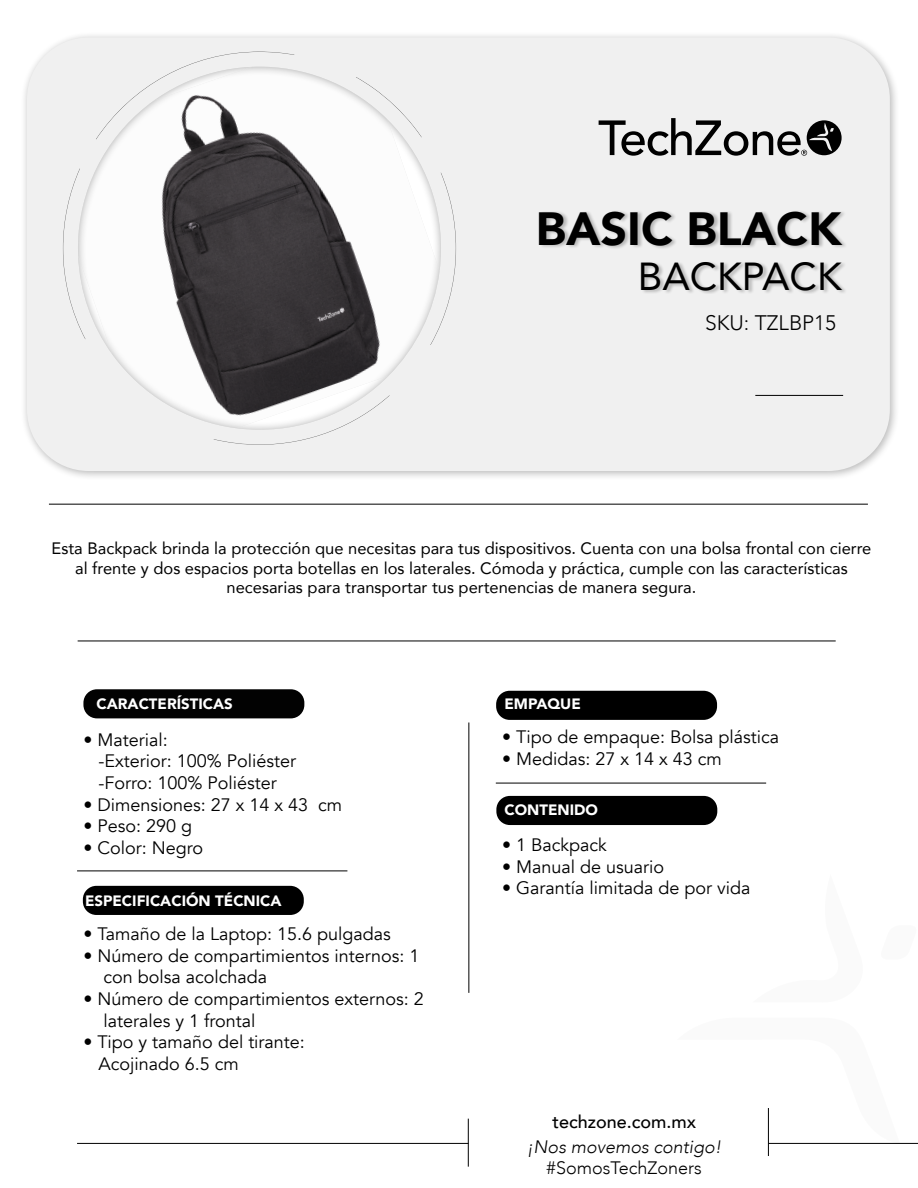
<style>
.page{position:relative;width:918px;height:1188px;background:#fff}
.page>*{position:absolute;margin:0;border:0;box-sizing:border-box;transform-origin:0 0}
.t1{font:900 46.5px "Avenir";color:#000}
.t2{font:39px "Avenir";color:#000}
.t3{font:300 21px "Avenir";color:#000}
.t4{font:18px "Avenir";color:#000}
.t5{font:italic 300 18px "Avenir";color:#000}
.t6{font:300 18px "Avenir";color:#000}
.t7{font:500 18px "Avenir";color:#000}
.t8{font:16.5px/19.8px "Avenir";color:#000;text-align:center}
.t9{font:900 15px "Avenir";color:#fff}
</style>
<div class="page">
<div style="left:20px;top:31px;width:879px;height:450px;background:#000;opacity:.28"></div>
<div style="left:27px;top:38px;width:863px;height:433px;background:#f0f0f0;border-radius:62px"></div>
<svg style="left:599px;top:118px;width:243px;height:38px"></svg>
<hr style="left:468px;top:1119px;width:1px;height:48px;background:#000">
<hr style="left:768px;top:1108px;width:1px;height:48px;background:#000">
<div style="left:78px;top:66px;width:364px;height:365px;background:#000;opacity:.37"></div>
<div style="left:540px;top:210px;width:308px;height:84px;background:#000;opacity:.23"></div>
<hr style="left:77px;top:1143px;width:391px;height:1px;background:#000">
<hr style="left:496px;top:783px;width:270px;height:1px;background:#000">
<hr style="left:77px;top:871px;width:270px;height:1px;background:#000">
<hr style="left:755px;top:395px;width:88px;height:1px;background:#000">
<hr style="left:49px;top:504px;width:819px;height:1px;background:#000">
<hr style="left:78px;top:641px;width:758px;height:1px;background:#000">
<div style="left:213px;top:395px;width:178px;height:51px;background:#000;opacity:.37"></div>
<div style="left:96px;top:51px;width:199px;height:90px;background:#000;opacity:.37"></div>
<div style="left:354px;top:77px;width:69px;height:63px;background:#000;opacity:.37"></div>
<div style="left:429px;top:171px;width:28px;height:176px;background:#000;opacity:.37"></div>
<div style="left:63px;top:168px;width:25px;height:174px;background:#000;opacity:.37"></div>
<hr style="left:469px;top:723px;width:1px;height:270px;background:#000">
<svg style="left:767px;top:1108px;width:151px;height:36px"></svg>
<div style="left:83px;top:886px;width:221px;height:29px;background:#000;border-radius:14px"></div>
<div style="left:83px;top:689px;width:221px;height:29px;background:#020202;border-radius:14px"></div>
<div style="left:496px;top:796px;width:221px;height:29px;background:#000;border-radius:14px"></div>
<div style="left:496px;top:691px;width:221px;height:29px;background:#000;border-radius:14px"></div>
<p class="t1" style="left:536px;top:188px;width:307px">BASIC BLACK</p>
<p class="t2" style="left:638px;top:245px;width:205px">BACKPACK</p>
<p class="t3" style="left:705px;top:310px;width:133px">SKU: TZLBP15</p>
<p class="t8" style="left:52px;top:538px;width:821px">Esta Backpack brinda la protección que necesitas para tus dispositivos. Cuenta con una bolsa frontal con cierre al frente y dos espacios porta botellas en los laterales. Cómoda y práctica, cumple con las características</p>
<p class="t8" style="left:227px;top:577px;width:471px">necesarias para transportar tus pertenencias de manera segura.</p>
<p class="t9" style="left:96px;top:691px;width:138px">CARACTERÍSTICAS</p>
<p class="t4" style="left:83px;top:729px;width:86px">• Material:</p>
<p class="t4" style="left:98px;top:750px;width:199px">-Exterior: 100% Poliéster</p>
<p class="t4" style="left:98px;top:772px;width:180px">-Forro: 100% Poliéster</p>
<p class="t4" style="left:83px;top:794px;width:260px">• Dimensiones: 27 x 14 x 43 cm</p>
<p class="t4" style="left:83px;top:815px;width:110px">• Peso: 290 g</p>
<p class="t4" style="left:83px;top:837px;width:121px">• Color: Negro</p>
<p class="t9" style="left:85px;top:888px;width:198px">ESPECIFICACIÓN TÉCNICA</p>
<p class="t4" style="left:83px;top:923px;width:309px">• Tamaño de la Laptop: 15.6 pulgadas</p>
<p class="t4" style="left:83px;top:945px;width:337px">• Número de compartimientos internos: 1</p>
<p class="t4" style="left:103px;top:966px;width:165px">con bolsa acolchada</p>
<p class="t4" style="left:83px;top:988px;width:342px">• Número de compartimientos externos: 2</p>
<p class="t4" style="left:103px;top:1010px;width:153px">laterales y 1 frontal</p>
<p class="t4" style="left:83px;top:1031px;width:223px">• Tipo y tamaño del tirante:</p>
<p class="t4" style="left:98px;top:1053px;width:142px">Acojinado 6.5 cm</p>
<p class="t9" style="left:504px;top:691px;width:78px">EMPAQUE</p>
<p class="t4" style="left:502px;top:726px;width:278px">• Tipo de empaque: Bolsa plástica</p>
<p class="t4" style="left:502px;top:748px;width:221px">• Medidas: 27 x 14 x 43 cm</p>
<p class="t9" style="left:504px;top:797px;width:95px">CONTENIDO</p>
<p class="t4" style="left:502px;top:834px;width:106px">• 1 Backpack</p>
<p class="t4" style="left:502px;top:856px;width:164px">• Manual de usuario</p>
<p class="t4" style="left:502px;top:877px;width:250px">• Garantía limitada de por vida</p>
<p class="t7" style="left:552px;top:1106px;width:145px">techzone.com.mx</p>
<p class="t5" style="left:527px;top:1136px;width:196px">¡Nos movemos contigo!</p>
<p class="t6" style="left:547px;top:1157px;width:157px">#SomosTechZoners</p>
</div>
